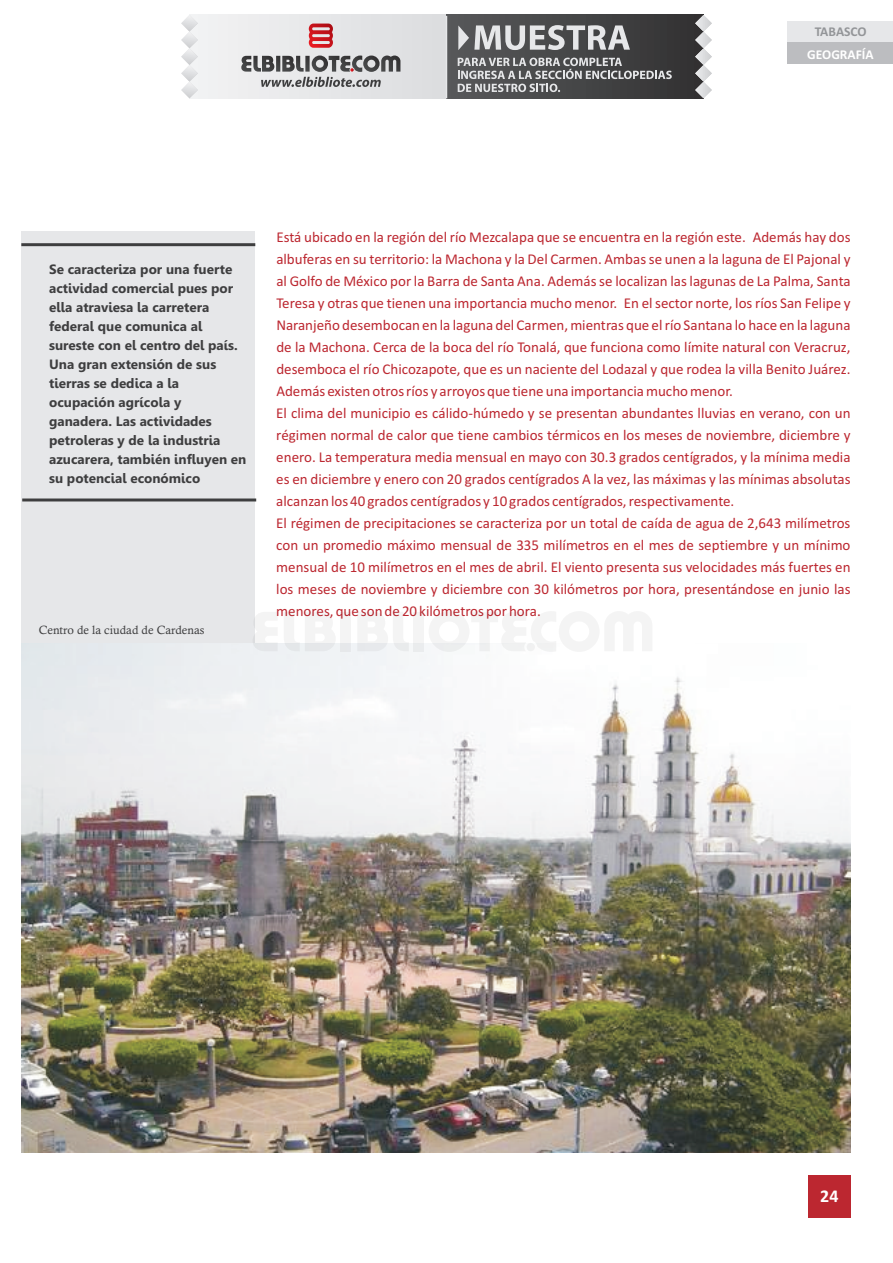
<style>
.page{position:relative;width:893px;height:1263px;background:#fff}
.page>*{position:absolute;margin:0;border:0;box-sizing:border-box;transform-origin:0 0}
.t1{font:700 18px "Calibri";color:#fff}
.t2{font:15px/21.9px "Calibri";color:#bc2730}
.t3{font:700 13.5px/19px "Gisha";color:#3e3e3f}
.t4{font:700 13.5px "Calibri";color:#fff}
.t5{font:700 13.5px "Calibri";color:#939598}
.t6{font:12px "Calisto";color:#3e3e3f}
</style>
<div class="page">
<div style="left:808px;top:1175px;width:42px;height:43px;background:#bc2730"></div>
<div style="left:21px;top:231px;width:234px;height:921px;background:#e6e7e9"></div>
<div style="left:787px;top:21px;width:106px;height:21px;background:#e6e7e9"></div>
<div style="left:787px;top:42px;width:106px;height:22px;background:#bcbdc0"></div>
<hr style="left:21px;top:243px;width:234px;height:3px;background:#3e3e3f">
<hr style="left:22px;top:498px;width:234px;height:3px;background:#3e3e3f">
<img style="left:21px;top:644px;width:830px;height:508px">
<div style="left:189px;top:15px;width:514px;height:83px;background:#e6e7e9"></div>
<svg style="left:249px;top:612px;width:29px;height:39px"></svg>
<svg style="left:284px;top:612px;width:56px;height:39px"></svg>
<svg style="left:340px;top:612px;width:11px;height:39px"></svg>
<svg style="left:357px;top:612px;width:52px;height:39px"></svg>
<div style="left:413px;top:612px;width:11px;height:39px;background:#f4f4f4"></div>
<svg style="left:429px;top:612px;width:223px;height:40px"></svg>
<div style="left:446px;top:15px;width:257px;height:83px;background:linear-gradient(to right,#5a5b5d,#323232)"></div>
<svg style="left:181px;top:15px;width:17px;height:83px"></svg>
<svg style="left:695px;top:15px;width:17px;height:83px"></svg>
<svg style="left:309px;top:24px;width:24px;height:24px"></svg>
<svg style="left:241px;top:56px;width:159px;height:31px"></svg>
<svg style="left:458px;top:58px;width:214px;height:34px"></svg>
<svg style="left:458px;top:25px;width:172px;height:25px"></svg>
<hr style="left:446px;top:16px;width:1px;height:82px;background:#e6e7e9">
<p class="t5" style="left:815px;top:26px;width:53px">TABASCO</p>
<p class="t4" style="left:807px;top:48px;width:68px">GEOGRAFÍA</p>
<p class="t3" style="left:49px;top:261px;width:199px">Se caracteriza por una fuerte actividad comercial pues por ella atraviesa la carretera federal que comunica al sureste con el centro del país.<br>Una gran extensión de sus tierras se dedica a la ocupación agrícola y ganadera. Las actividades petroleras y de la industria azucarera, también influyen en su potencial económico</p>
<p class="t6" style="left:39px;top:626px;width:167px">Centro de la ciudad de Cardenas</p>
<p class="t2" style="left:276px;top:227px;width:576px">Está ubicado en la región del río Mezcalapa que se encuentra en la región este. Además hay dos albuferas en su territorio: la Machona y la Del Carmen. Ambas se unen a la laguna de El Pajonal y al Golfo de México por la Barra de Santa Ana. Además se localizan las lagunas de La Palma, Santa Teresa y otras que tienen una importancia mucho menor. En el sector norte, los ríos San Felipe y Naranjeño desembocan en la laguna del Carmen, mientras que el río Santana lo hace en la laguna de la Machona. Cerca de la boca del río Tonalá, que funciona como límite natural con Veracruz, desemboca el río Chicozapote, que es un naciente del Lodazal y que rodea la villa Benito Juárez.<br>Además existen otros ríos y arroyos que tiene una importancia mucho menor.<br>El clima del municipio es cálido-húmedo y se presentan abundantes lluvias en verano, con un régimen normal de calor que tiene cambios térmicos en los meses de noviembre, diciembre y enero. La temperatura media mensual en mayo con 30.3 grados centígrados, y la mínima media es en diciembre y enero con 20 grados centígrados A la vez, las máximas y las mínimas absolutas alcanzan los 40 grados centígrados y 10 grados centígrados, respectivamente.<br>El régimen de precipitaciones se caracteriza por un total de caída de agua de 2,643 milímetros con un promedio máximo mensual de 335 milímetros en el mes de septiembre y un mínimo mensual de 10 milímetros en el mes de abril. El viento presenta sus velocidades más fuertes en los meses de noviembre y diciembre con 30 kilómetros por hora, presentándose en junio las menores, que son de 20 kilómetros por hora.</p>
<p class="t1" style="left:820px;top:1189px;width:20px">24</p>
</div>
